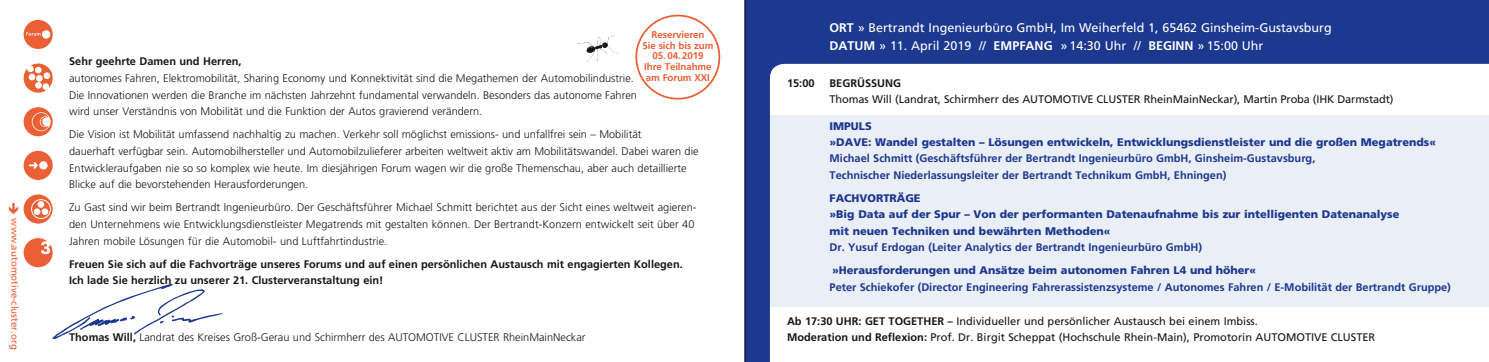
<style>
.page{position:relative;width:1489px;height:362px;background:#fff}
.page>*{position:absolute;margin:0;border:0;box-sizing:border-box;transform-origin:0 0}
.t1{font:12.5px/17.5px "Frutiger";color:#fff}
.t2{font:300 11px/16.6px "Frutiger";color:#181716}
.t3{font:700 11px/16.2px "Frutiger";color:#1c388f}
.t4{font:900 11px/16.2px "Frutiger";color:#1c388f}
.t5{font:11px/16.2px "Frutiger";color:#181716}
.t6{font:700 11px/16.6px "Frutiger";color:#181716}
.t7{font:700 9.75px/10.6px "Frutiger";letter-spacing:-.01em;color:#eb5f34;text-align:center}
.t8{font:9.75px "Frutiger";color:#eb5f34}
.s1{font-weight:700}
</style>
<div class="page">
<svg style="left:635px;top:14px;width:86px;height:86px"></svg>
<div style="left:745px;top:0;width:743px;height:361px;background:#1c388f"></div>
<svg style="left:770px;top:64px;width:718px;height:297px"></svg>
<img style="left:52px;top:283px;width:151px;height:56px">
<svg style="left:577px;top:35px;width:40px;height:27px"></svg>
<svg style="left:24px;top:20px;width:29px;height:29px"></svg>
<svg style="left:24px;top:63px;width:29px;height:29px"></svg>
<div style="left:42px;top:83px;width:7px;height:7px;background:#fff;border-radius:50%"></div>
<div style="left:27px;top:65px;width:7px;height:7px;background:#fff;border-radius:50%"></div>
<div style="left:36px;top:75px;width:7px;height:7px;background:#fff;border-radius:50%"></div>
<svg style="left:29px;top:74px;width:6px;height:6px"></svg>
<div style="left:35px;top:67px;width:7px;height:6px;background:#fff;border-radius:50%"></div>
<div style="left:35px;top:82px;width:7px;height:7px;background:#fff;border-radius:50%"></div>
<div style="left:44px;top:72px;width:6px;height:7px;background:#fff;border-radius:50%"></div>
<svg style="left:24px;top:107px;width:29px;height:29px"></svg>
<div style="left:24px;top:151px;width:29px;height:29px;background:#eb5f34;border-radius:50%"></div>
<div style="left:39px;top:161px;width:9px;height:8px;background:#fff;border-radius:50%"></div>
<svg style="left:29px;top:162px;width:9px;height:6px"></svg>
<svg style="left:24px;top:194px;width:29px;height:29px"></svg>
<div style="left:31px;top:199px;width:20px;height:20px;border:1px solid #fff;border-radius:50%"></div>
<svg style="left:38px;top:201px;width:6px;height:6px"></svg>
<div style="left:34px;top:208px;width:6px;height:7px;background:#fff;border-radius:50%"></div>
<div style="left:42px;top:208px;width:6px;height:7px;background:#fff;border-radius:50%"></div>
<svg style="left:24px;top:238px;width:29px;height:29px"></svg>
<hr style="left:744px;top:0;width:1px;height:361px;background:#181716">
<div style="left:770px;top:115px;width:718px;height:191px;background:#e9eef7"></div>
<p class="t8" style="left:21px;top:202px;width:149px;rotate:90deg">➔ www.automotive-cluster.org</p>
<p class="t7" style="left:642px;top:29px;width:72px">Reservieren<br>Sie sich bis zum</p>
<p class="t7" style="left:644px;top:50px;width:69px">05. 04.2019<br>Ihre Teilnahme am Forum XXI</p>
<p class="t6" style="left:69px;top:53px;width:174px">Sehr geehrte Damen und Herren,</p>
<p class="t2" style="left:69px;top:70px;width:569px">autonomes Fahren, Elektromobilität, Sharing Economy und Konnektivität sind die Megathemen der Automobilindustrie.<br>Die Innovationen werden die Branche im nächsten Jahrzehnt fundamental verwandeln. Besonders das autonome Fahren wird unser Verständnis von Mobilität und die Funktion der Autos gravierend verändern.</p>
<p class="t2" style="left:69px;top:126px;width:631px">Die Vision ist Mobilität umfassend nachhaltig zu machen. Verkehr soll möglichst emissions- und unfallfrei sein – Mobilität<br>dauerhaft verfügbar sein. Automobilhersteller und Automobilzulieferer arbeiten weltweit aktiv am Mobilitätswandel. Dabei waren die Entwickleraufgaben nie so so komplex wie heute. Im diesjährigen Forum wagen wir die große Themenschau, aber auch detaillierte Blicke auf die bevorstehenden Herausforderungen.</p>
<p class="t2" style="left:69px;top:199px;width:629px">Zu Gast sind wir beim Bertrandt Ingenieurbüro. Der Geschäftsführer Michael Schmitt berichtet aus der Sicht eines weltweit agieren&shy;den Unternehmens wie Entwicklungsdienstleister Megatrends mit gestalten können. Der Bertrandt-Konzern entwickelt seit über 40<br>Jahren mobile Lösungen für die Automobil- und Luftfahrtindustrie.</p>
<p class="t6" style="left:69px;top:255px;width:615px">Freuen Sie sich auf die Fachvorträge unseres Forums und auf einen persönlichen Austausch mit engagierten Kollegen.<br>Ich lade Sie herzlich zu unserer 21. Clusterveranstaltung ein!</p>
<p class="t2" style="left:69px;top:328px;width:518px"><span class="s1">Thomas Will,</span> Landrat des Kreises Groß-Gerau und Schirmherr des AUTOMOTIVE CLUSTER RheinMainNeckar</p>
<p class="t1" style="left:829px;top:19px;width:503px"><span class="s1">Ort</span> » Bertrandt Ingenieurbüro GmbH, Im Weiherfeld 1, 65462 Ginsheim-Gustavsburg<br><span class="s1">Datum</span></p>
<p class="t1" style="left:879px;top:36px;width:131px">» 11. April 2019 // <span class="s1">Empfang</span></p>
<p class="t1" style="left:1060px;top:36px;width:104px">» 14:30 Uhr // <span class="s1">Beginn</span></p>
<p class="t1" style="left:1197px;top:36px;width:67px">» 15:00 Uhr</p>
<p class="t6" style="left:787px;top:74px;width:29px">15:00</p>
<p class="t6" style="left:829px;top:74px;width:15px">Begr</p>
<p class="t6" style="left:857px;top:74px;width:16px">üssung</p>
<p class="t5" style="left:829px;top:91px;width:565px">Thomas Will (Landrat, Schirmherr des AUTOMOTIVE CLUSTER RheinMainNeckar), Martin Proba (IHK Darmstadt)</p>
<p class="t4" style="left:829px;top:118px;width:608px">IMPULS<br>»DAVE: Wandel gestalten – Lösungen entwickeln, Entwicklungsdienstleister und die großen Megatrends«</p>
<p class="t3" style="left:829px;top:150px;width:487px">Michael Schmitt (Geschäftsführer der Bertrandt Ingenieurbüro GmbH, Ginsheim-Gustavsburg,<br>Technischer Niederlassungsleiter der Bertrandt Technikum GmbH, Ehningen)</p>
<p class="t4" style="left:829px;top:190px;width:571px">fachvorträge<br>»Big Data auf der Spur – Von der performanten Datenaufnahme bis zur intelligenten Datenanalyse mit neuen Techniken und bewährten Methoden«</p>
<p class="t3" style="left:829px;top:238px;width:374px">Dr. Yusuf Erdogan (Leiter Analytics der Bertrandt Ingenieurbüro GmbH)</p>
<p class="t4" style="left:832px;top:262px;width:425px">»Herausforderungen und Ansätze beim autonomen Fahren L4 und höher«</p>
<p class="t3" style="left:829px;top:278px;width:623px">Peter Schiekofer (Director Engineering Fahrerassistenzsysteme / Autonomes Fahren / E-Mobilität der Bertrandt Gruppe)</p>
<p class="t6" style="left:787px;top:312px;width:86px">Ab 17:30 Uhr: get</p>
<p class="t6" style="left:888px;top:312px;width:8px">together</p>
<p class="t5" style="left:787px;top:312px;width:589px;text-indent:160px"><span class="s1">–</span> Individueller und persönlicher Austausch bei einem Imbiss.<br><span class="s1">Moderation und Reflexion:</span> Prof. Dr. Birgit Scheppat (Hochschule Rhein-Main), Promotorin AUTOMOTIVE CLUSTER</p>
</div>
